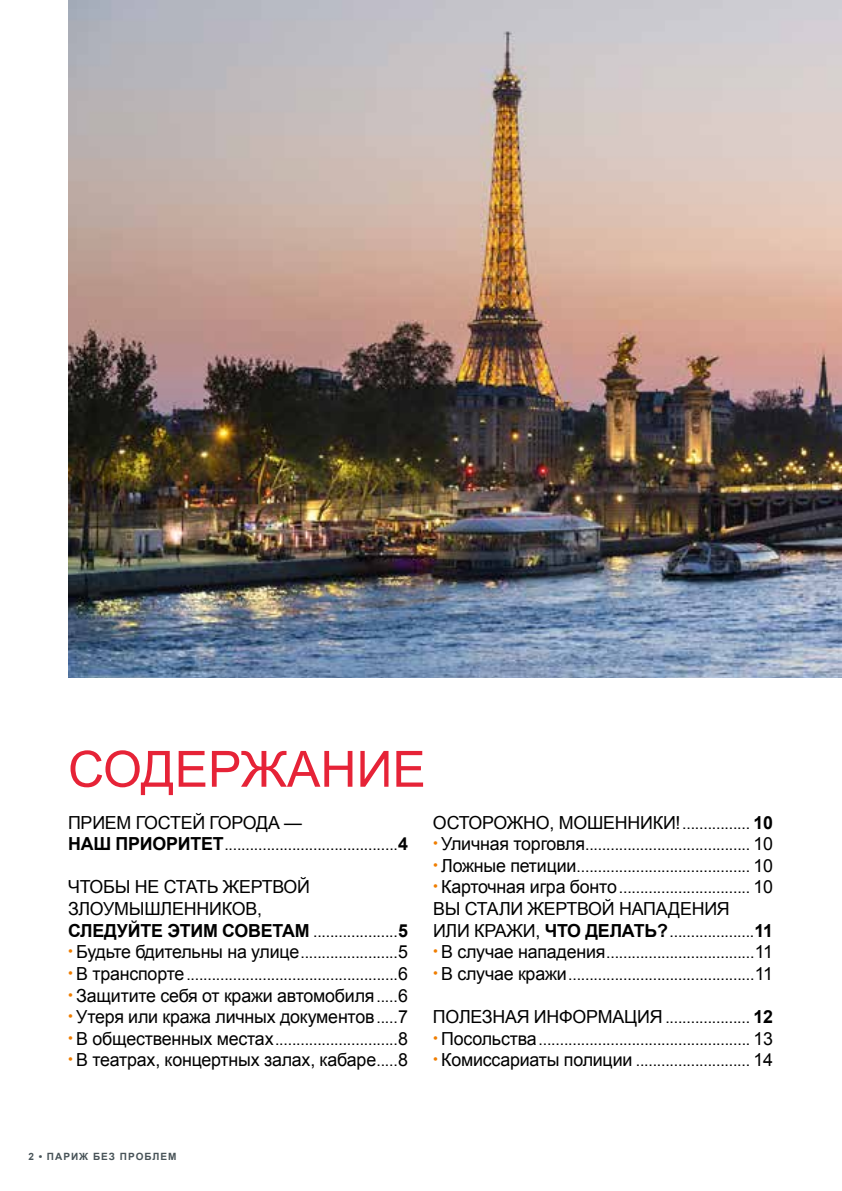
<style>
.page{position:relative;width:842px;height:1191px;background:#fff}
.page>*{position:absolute;margin:0;border:0;box-sizing:border-box;transform-origin:0 0}
.t1{font:50px "Arial";color:#e62337}
.t2{font:18px/21.6px "Arial";letter-spacing:-.01em;color:#000}
.t3{font:16px "Arial";color:#000}
.t4{font:700 10px "Arial";letter-spacing:.1em;color:#485358}
.s1{font-weight:700;font-size:18px}
.s2{font-weight:700}
.s3{font-size:16px}
.s4{font-size:14px;color:#ef7d00}
.s5{font-size:18px}
</style>
<div class="page">
<img style="left:68px;top:0;width:774px;height:677px">
<h1 class="t1" style="left:68px;top:736px;width:359px">СОДЕРЖАНИЕ</h1>
<p class="t2" style="left:68px;top:811px;width:236px">ПРИЕМ ГОСТЕЙ ГОРОДА —</p>
<p class="t3" style="left:68px;top:834px;width:341px"><span class="s1">НАШ ПРИОРИТЕТ</span>.........................................<span class="s1">4</span></p>
<p class="t2" style="left:68px;top:876px;width:342px">ЧТОБЫ НЕ СТАТЬ ЖЕРТВОЙ<br>ЗЛОУМЫШЛЕННИКОВ,<br><span class="s2">СЛЕДУЙТЕ ЭТИМ СОВЕТАМ</span> <span class="s3">....................</span><span class="s2">5</span></p>
<p class="t2" style="left:68px;top:941px;width:341px"><span class="s4">•</span> Будьте бдительны на улице<span class="s3">.......................</span>5</p>
<p class="t3" style="left:68px;top:963px;width:341px"><span class="s4">•</span> <span class="s5">В транспорте</span>..................................................<span class="s5">6</span></p>
<p class="t2" style="left:68px;top:984px;width:341px"><span class="s4">•</span> Защитите себя от кражи автомобиля<span class="s3">.....</span>6</p>
<p class="t2" style="left:68px;top:1006px;width:341px"><span class="s4">•</span> Утеря или кража личных документов<span class="s3">.....</span>7</p>
<p class="t3" style="left:68px;top:1028px;width:341px"><span class="s4">•</span> <span class="s5">В общественных местах</span>.............................<span class="s5">8</span></p>
<p class="t2" style="left:68px;top:1049px;width:341px"><span class="s4">•</span> В театрах, концертных залах, кабаре<span class="s3">.....</span>8</p>
<p class="t2" style="left:433px;top:811px;width:342px">ОСТОРОЖНО, МОШЕННИКИ!<span class="s3">................</span> <span class="s2">10</span></p>
<p class="t3" style="left:433px;top:834px;width:341px"><span class="s4">•</span> <span class="s5">Уличная торговля</span>....................................... <span class="s5">10</span></p>
<p class="t3" style="left:433px;top:855px;width:341px"><span class="s4">•</span> <span class="s5">Ложные петиции</span>......................................... <span class="s5">10</span></p>
<p class="t3" style="left:433px;top:877px;width:341px"><span class="s4">•</span> <span class="s5">Карточная игра бонто</span>............................... <span class="s5">10</span></p>
<p class="t2" style="left:433px;top:898px;width:298px">ВЫ СТАЛИ ЖЕРТВОЙ НАПАДЕНИЯ</p>
<p class="t3" style="left:433px;top:920px;width:341px"><span class="s5">ИЛИ КРАЖИ,</span> <span class="s1">ЧТО ДЕЛАТЬ?</span>....................<span class="s1">11</span></p>
<p class="t3" style="left:433px;top:942px;width:342px"><span class="s4">•</span> <span class="s5">В случае нападения</span>...................................<span class="s5">11</span></p>
<p class="t3" style="left:433px;top:963px;width:342px"><span class="s4">•</span> <span class="s5">В случае кражи</span>............................................<span class="s5">11</span></p>
<p class="t3" style="left:433px;top:1007px;width:342px"><span class="s5">ПОЛЕЗНАЯ ИНФОРМАЦИЯ</span> .................... <span class="s1">12</span></p>
<p class="t3" style="left:433px;top:1028px;width:341px"><span class="s4">•</span> <span class="s5">Посольства</span>.................................................. <span class="s5">13</span></p>
<p class="t3" style="left:433px;top:1050px;width:341px"><span class="s4">•</span> <span class="s5">Комиссариаты полиции</span> ........................... <span class="s5">14</span></p>
<p class="t4" style="left:28px;top:1149px;width:150px">2 • ПАРИЖ БЕЗ ПРОБЛЕМ</p>
</div>
